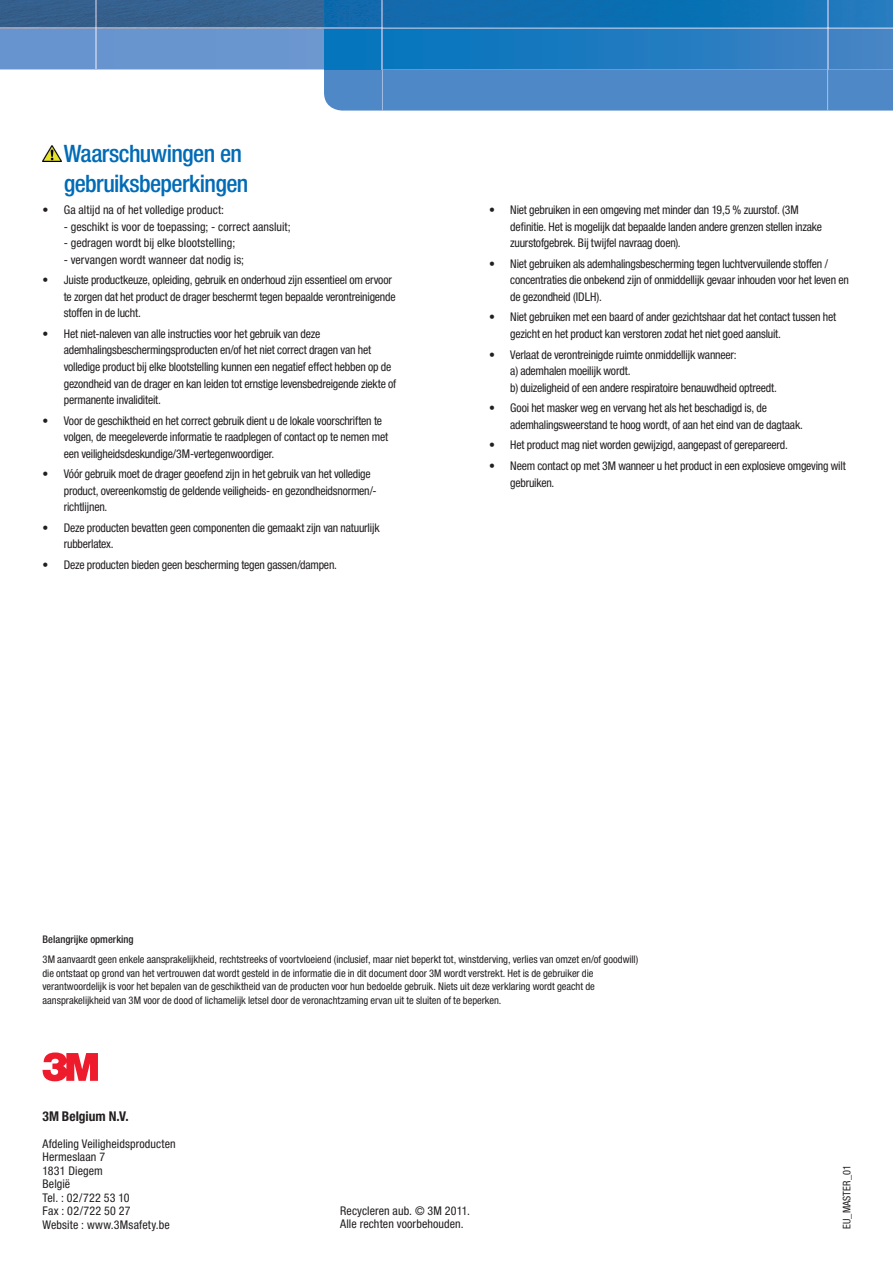
<style>
.page{position:relative;width:893px;height:1263px;background:#fff}
.page>*{position:absolute;margin:0;border:0;box-sizing:border-box;transform-origin:0 0}
.t1{font:500 condensed 24px/30px "Helvetica Neue LTW1 G";letter-spacing:-.025em;color:#006bb6}
.t2{font:700 condensed 13.5px "Helvetica Neue LTW1 G";color:#231f20}
.t3{font:condensed 12px/16.5px "Helvetica Neue LTW1 G";letter-spacing:-.02em;color:#231f20}
.t4{font:condensed 12px/13.5px "Helvetica Neue LTW1 G";letter-spacing:.005em;color:#231f20}
.t5{font:condensed 12px/13.5px "Helvetica Neue LTW1 G";letter-spacing:.01em;color:#231f20}
.t6{font:condensed 12px "Helvetica Neue LTW1 G";color:#231f20}
.t7{font:condensed 10.5px/13.5px "Helvetica Neue LTW1 G";color:#231f20}
.t8{font:500 condensed 10.5px "Helvetica Neue LTW1 G";color:#231f20}
</style>
<div class="page">
<svg style="left:42px;top:1052px;width:56px;height:29px"></svg>
<div style="left:0;top:29px;width:324px;height:40px;background:#6895ce"></div>
<img style="left:0;top:0;width:324px;height:29px">
<hr style="left:95px;top:29px;width:1px;height:40px;background:#aec1e3">
<svg style="left:95px;top:0;width:1px;height:29px"></svg>
<svg style="left:324px;top:0;width:569px;height:111px;background:#317fc0"></svg>
<img style="left:43px;top:145px;width:18px;height:17px">
<h1 class="t1" style="left:64px;top:140px;width:186px">Waarschuwingen en gebruiksbeperkingen</h1>
<p class="t4" style="left:43px;top:204px;width:183px">• Ga altĳd na of het volledige product:</p>
<p class="t4" style="left:64px;top:221px;width:228px">- geschikt is voor de toepassing; - correct aansluit;</p>
<p class="t6" style="left:64px;top:239px;width:173px">- gedragen wordt bĳ elke blootstelling;</p>
<p class="t6" style="left:64px;top:255px;width:182px">- vervangen wordt wanneer dat nodig is;</p>
<p class="t3" style="left:64px;top:273px;width:333px;text-indent:-21px">• Juiste productkeuze, opleiding, gebruik en onderhoud zĳn essentieel om ervoor te zorgen dat het product de drager beschermt tegen bepaalde verontreinigende stoffen in de lucht.</p>
<p class="t3" style="left:64px;top:326px;width:334px;text-indent:-21px">• Het niet-naleven van alle instructies voor het gebruik van deze ademhalingsbeschermingsproducten en/of het niet correct dragen van het volledige product bĳ elke blootstelling kunnen een negatief effect hebben op de gezondheid van de drager en kan leiden tot ernstige levensbedreigende ziekte of permanente invaliditeit.</p>
<p class="t3" style="left:64px;top:413px;width:326px;text-indent:-21px">• Voor de geschiktheid en het correct gebruik dient u de lokale voorschriften te volgen, de meegeleverde informatie te raadplegen of contact op te nemen met een veiligheidsdeskundige/3M-vertegenwoordiger.</p>
<p class="t3" style="left:64px;top:467px;width:314px;text-indent:-21px">• Vóór gebruik moet de drager geoefend zĳn in het gebruik van het volledige product, overeenkomstig de geldende veiligheids- en gezondheidsnormen/- richtlĳnen.</p>
<p class="t3" style="left:64px;top:520px;width:317px;text-indent:-21px">• Deze producten bevatten geen componenten die gemaakt zĳn van natuurlĳk rubberlatex.</p>
<p class="t3" style="left:43px;top:557px;width:296px">• Deze producten bieden geen bescherming tegen gassen/dampen.</p>
<p class="t3" style="left:510px;top:203px;width:313px;text-indent:-21px">• Niet gebruiken in een omgeving met minder dan 19,5 % zuurstof. (3M definitie. Het is mogelĳk dat bepaalde landen andere grenzen stellen inzake zuurstofgebrek. Bĳ twĳfel navraag doen).</p>
<p class="t3" style="left:510px;top:256px;width:340px;text-indent:-21px">• Niet gebruiken als ademhalingsbescherming tegen luchtvervuilende stoffen / concentraties die onbekend zĳn of onmiddellĳk gevaar inhouden voor het leven en de gezondheid (IDLH).</p>
<p class="t3" style="left:510px;top:310px;width:327px;text-indent:-21px">• Niet gebruiken met een baard of ander gezichtshaar dat het contact tussen het gezicht en het product kan verstoren zodat het niet goed aansluit.</p>
<p class="t3" style="left:510px;top:347px;width:268px;text-indent:-21px">• Verlaat de verontreinigde ruimte onmiddellĳk wanneer:<br>a) ademhalen moeilĳk wordt.<br>b) duizeligheid of een andere respiratoire benauwdheid optreedt.</p>
<p class="t3" style="left:510px;top:401px;width:294px;text-indent:-21px">• Gooi het masker weg en vervang het als het beschadigd is, de ademhalingsweerstand te hoog wordt, of aan het eind van de dagtaak.</p>
<p class="t3" style="left:489px;top:438px;width:300px">• Het product mag niet worden gewĳzigd, aangepast of gerepareerd.</p>
<p class="t3" style="left:510px;top:458px;width:337px;text-indent:-21px">• Neem contact op met 3M wanneer u het product in een explosieve omgeving wilt gebruiken.</p>
<p class="t8" style="left:43px;top:935px;width:93px">Belangrĳke opmerking</p>
<p class="t7" style="left:43px;top:954px;width:597px">3M aanvaardt geen enkele aansprakelĳkheid, rechtstreeks of voortvloeiend (inclusief, maar niet beperkt tot, winstderving, verlies van omzet en/of goodwill) die ontstaat op grond van het vertrouwen dat wordt gesteld in de informatie die in dit document door 3M wordt verstrekt. Het is de gebruiker die verantwoordelĳk is voor het bepalen van de geschiktheid van de producten voor hun bedoelde gebruik. Niets uit deze verklaring wordt geacht de aansprakelĳkheid van 3M voor de dood of lichamelĳk letsel door de veronachtzaming ervan uit te sluiten of te beperken.</p>
<p class="t2" style="left:43px;top:1111px;width:88px">3M Belgium N.V.</p>
<p class="t5" style="left:43px;top:1138px;width:135px">Afdeling Veiligheidsproducten<br>Hermeslaan 7<br>1831 Diegem<br>België<br>Tel. : 02/722 53 10<br>Fax : 02/722 50 27<br>Website : www.3Msafety.be</p>
<p class="t4" style="left:340px;top:1205px;width:131px">Recycleren aub. © 3M 2011.<br>Alle rechten voorbehouden.</p>
<p class="t7" style="left:841px;top:1229px;width:65px;rotate:-90deg">EU_MASTER_01</p>
</div>
